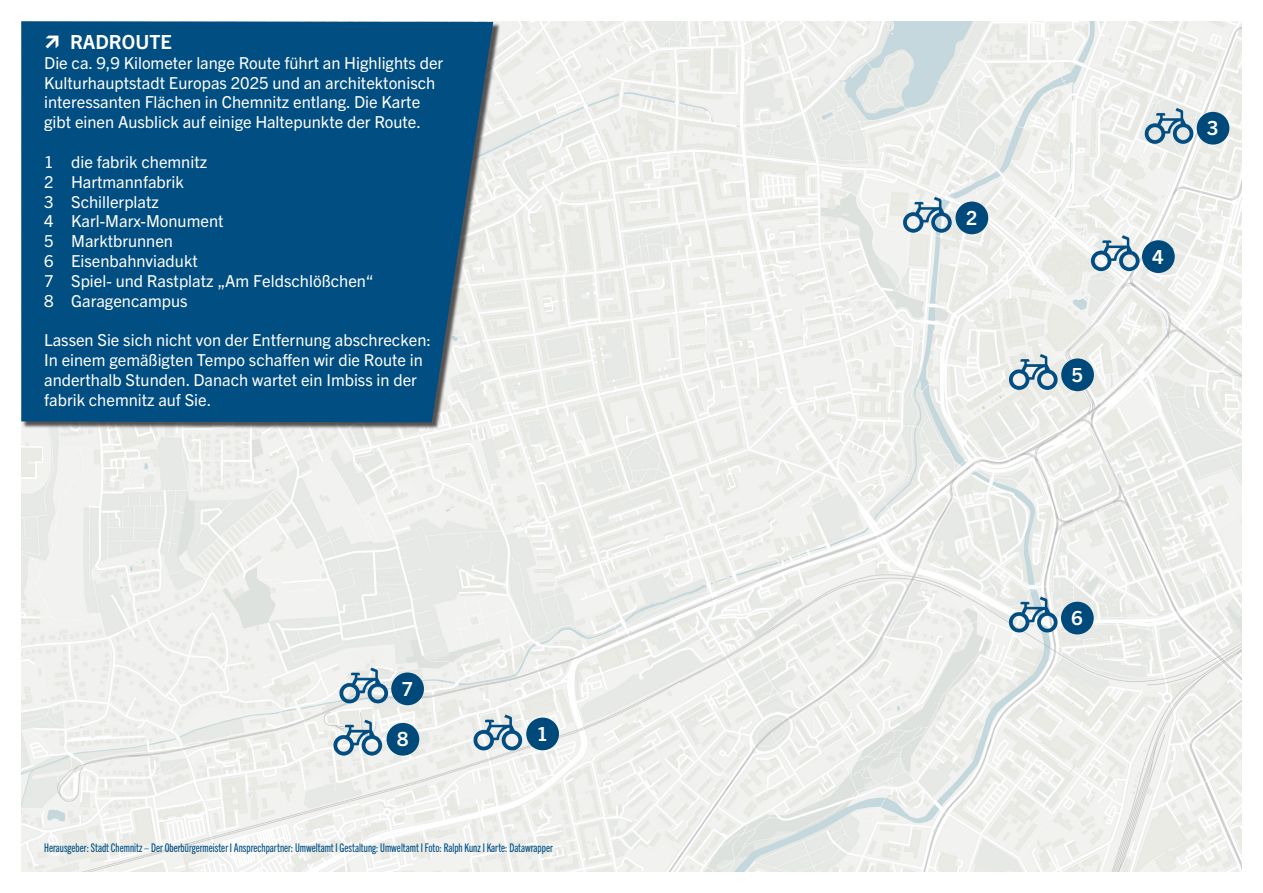
<style>
.page{position:relative;width:1263px;height:893px;background:#fff}
.page>*{position:absolute;margin:0;border:0;box-sizing:border-box;transform-origin:0 0}
.t1{font:700 19.5px "Trade Gothic Next LT Pro";color:#fff}
.t2{font:16.5px/19.8px "Trade Gothic Next LT Pro";color:#fff}
.t3{font:12px "Trade Gothic Next LT Pro Cm";color:#004e82}
</style>
<div class="page">
<img style="left:21px;top:21px;width:1221px;height:851px">
<div style="left:22px;top:22px;width:478px;height:408px;background:#231f20;opacity:.75"></div>
<svg style="left:21px;top:21px;width:472px;height:401px;background:#0e5687"></svg>
<div style="left:526px;top:718px;width:33px;height:32px;background:#00497b;border-radius:50%"></div>
<div style="left:955px;top:202px;width:33px;height:32px;background:#00497b;border-radius:50%"></div>
<div style="left:1197px;top:112px;width:32px;height:33px;background:#00497b;border-radius:50%"></div>
<div style="left:1142px;top:240px;width:33px;height:33px;background:#00497b;border-radius:50%"></div>
<div style="left:1061px;top:358px;width:33px;height:33px;background:#00497b;border-radius:50%"></div>
<div style="left:1061px;top:602px;width:33px;height:32px;background:#00497b;border-radius:50%"></div>
<div style="left:391px;top:672px;width:33px;height:33px;background:#00497b;border-radius:50%"></div>
<div style="left:387px;top:723px;width:32px;height:33px;background:#00497b;border-radius:50%"></div>
<svg style="left:46px;top:35px;width:13px;height:13px"></svg>
<p class="t1" style="left:70px;top:28px;width:103px">RADROUTE</p>
<p class="t2" style="left:44px;top:52px;width:401px">Die ca. 9,9 Kilometer lange Route führt an Highlights der Kulturhauptstadt Europas 2025 und an architektonisch interessanten Flächen in Chemnitz entlang. Die Karte gibt einen Ausblick auf einige Haltepunkte der Route.</p>
<p class="t2" style="left:44px;top:151px;width:164px">1 die fabrik chemnitz</p>
<p class="t2" style="left:44px;top:171px;width:141px">2 Hartmannfabrik</p>
<p class="t2" style="left:44px;top:190px;width:116px">3 Schillerplatz</p>
<p class="t2" style="left:44px;top:210px;width:181px">4 Karl-Marx-Monument</p>
<p class="t2" style="left:44px;top:230px;width:130px">5 Marktbrunnen</p>
<p class="t2" style="left:44px;top:250px;width:155px">6 Eisenbahnviadukt</p>
<p class="t2" style="left:44px;top:270px;width:331px">7 Spiel- und Rastplatz „Am Feldschlößchen“</p>
<p class="t2" style="left:44px;top:289px;width:145px">8 Garagencampus</p>
<p class="t2" style="left:44px;top:329px;width:388px">Lassen Sie sich nicht von der Entfernung abschrecken:<br>In einem gemäßigten Tempo schaffen wir die Route in anderthalb Stunden. Danach wartet ein Imbiss in der fabrik chemnitz auf Sie.</p>
<p class="t1" style="left:402px;top:675px;width:13px">7</p>
<p class="t1" style="left:397px;top:725px;width:13px">8</p>
<p class="t1" style="left:537px;top:720px;width:13px">1</p>
<p class="t3" style="left:44px;top:840px;width:510px">Herausgeber: Stadt Chemnitz – Der Oberbürgermeister I Ansprechpartner: Umweltamt I Gestaltung: Umweltamt I Foto: Ralph Kunz I Karte: Datawrapper</p>
<p class="t1" style="left:966px;top:204px;width:13px">2</p>
<p class="t1" style="left:1072px;top:361px;width:13px">5</p>
<p class="t1" style="left:1207px;top:114px;width:13px">3</p>
<p class="t1" style="left:1152px;top:243px;width:13px">4</p>
<p class="t1" style="left:1071px;top:604px;width:13px">6</p>
</div>
